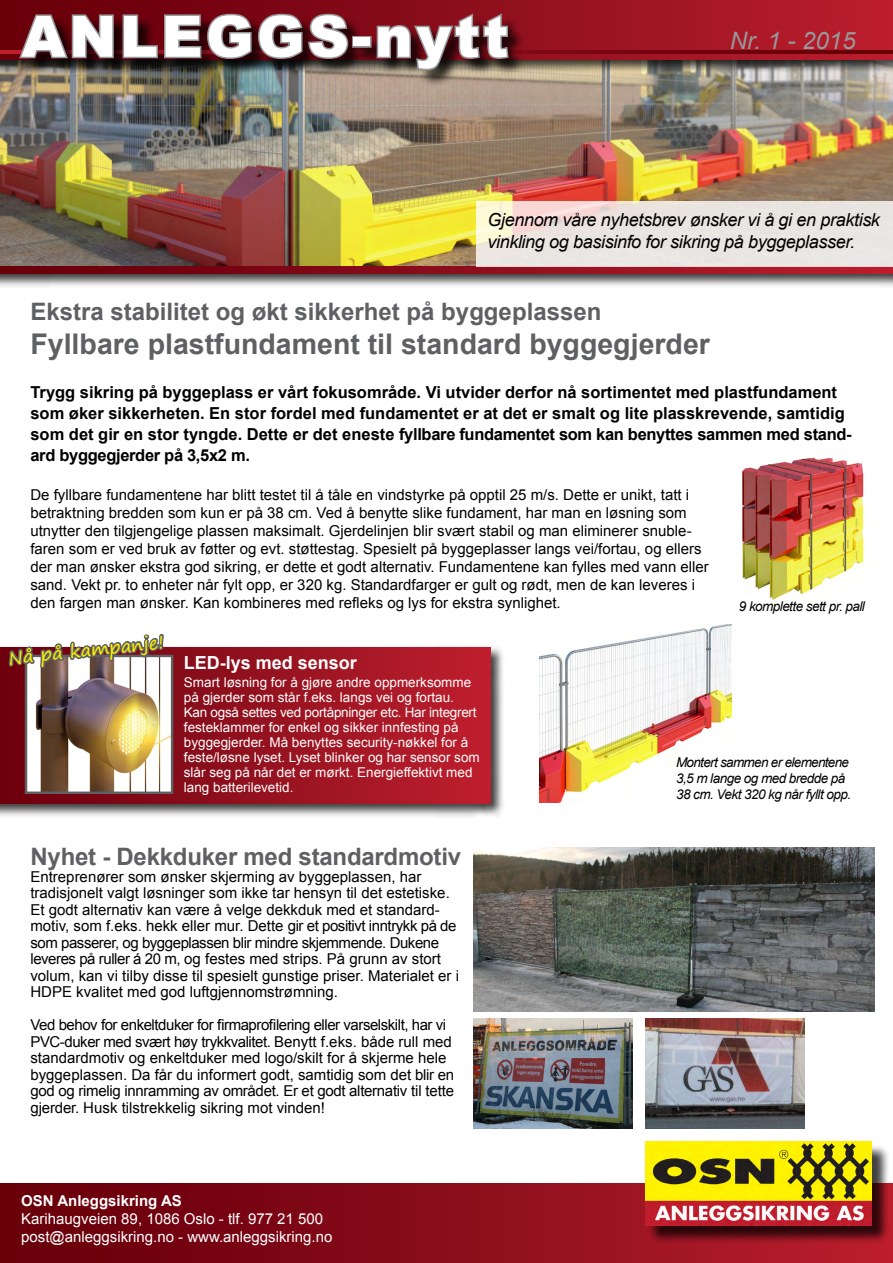
<style>
.page{position:relative;width:893px;height:1263px;background:#fff}
.page>*{position:absolute;margin:0;border:0;box-sizing:border-box;transform-origin:0 0}
.t1{font:900 57px "Arial";letter-spacing:.06em;color:#fff}
.t2{font:700 28.5px "Arial";color:#5f6062}
.t3{font:700 24px "Arial";color:#5f6062}
.t4{font:italic 24px "Arial";color:#97999c}
.t5{font:italic 18px/21.6px "Arial";letter-spacing:-.02em;color:#000}
.t6{font:700 18px "Arial";color:#fff}
.t7{font:18px "Segoe Print";color:#fff200}
.t8{font:700 16.5px/21px "Arial";color:#000}
.t9{font:15px/16.5px "Arial";color:#000}
.t10{font:15px "Arial";color:#fff}
.t11{font:700 15px "Arial";color:#fff}
.t12{font:13.5px/15px "Arial";color:#fff}
.t13{font:italic 13.5px "Arial";letter-spacing:-.04em;color:#000}
</style>
<div class="page">
<div style="left:0;top:0;width:893px;height:288px;background:#000;opacity:.75"></div>
<svg style="left:0;top:266px;width:893px;height:7px;background:#921926"></svg>
<img style="left:0;top:74px;width:893px;height:192px">
<svg style="left:476px;top:201px;width:417px;height:65px;background:#ebe5e0"></svg>
<div style="left:0;top:0;width:893px;height:74px;background:#000;opacity:.75"></div>
<div style="left:0;top:0;width:893px;height:60px;background:linear-gradient(to right,#620008,#b81e2d)"></div>
<svg style="left:0;top:50px;width:893px;height:3px"></svg>
<div style="left:21px;top:15px;width:504px;height:72px;background:#000;opacity:.75"></div>
<svg style="left:17px;top:13px;width:98px;height:47px;background:#602b30"></svg>
<svg style="left:121px;top:12px;width:229px;height:49px;background:#622e35"></svg>
<div style="left:352px;top:36px;width:20px;height:12px;border:3px solid #97999c"></div>
<svg style="left:375px;top:11px;width:135px;height:61px;background:#6d363a"></svg>
<div style="left:0;top:1183px;width:893px;height:80px;background:linear-gradient(to right,#620008,#b81e2d)"></div>
<div style="left:647px;top:1143px;width:243px;height:101px;background:#000;opacity:.75"></div>
<img style="left:645px;top:1141px;width:227px;height:84px">
<img style="left:539px;top:625px;width:193px;height:177px">
<img style="left:742px;top:457px;width:122px;height:143px">
<div style="left:0;top:645px;width:504px;height:173px;background:#000;opacity:.75"></div>
<div style="left:0;top:647px;width:490px;height:157px;background:linear-gradient(to right,#6a000d,#bc202e)"></div>
<img style="left:28px;top:658px;width:142px;height:133px">
<div style="left:25px;top:655px;width:148px;height:139px;border:2px solid #5f6062"></div>
<img style="left:473px;top:1018px;width:160px;height:110px">
<img style="left:473px;top:847px;width:401px;height:164px">
<img style="left:645px;top:1018px;width:160px;height:110px">
<img style="left:7px;top:633px;width:159px;height:91px">
<p class="t1" style="left:21px;top:-5px;width:489px">ANLEGGS-nytt</p>
<p class="t4" style="left:730px;top:25px;width:127px">Nr. 1 - 2015</p>
<p class="t5" style="left:487px;top:209px;width:394px">Gjennom våre nyhetsbrev ønsker vi å gi en praktisk vinkling og basisinfo for sikring på byggeplasser.</p>
<p class="t3" style="left:30px;top:295px;width:572px">Ekstra stabilitet og økt sikkerhet på byggeplassen</p>
<p class="t2" style="left:30px;top:325px;width:681px">Fyllbare plastfundament til standard byggegjerder</p>
<p class="t8" style="left:30px;top:382px;width:823px">Trygg sikring på byggeplass er vårt fokusområde. Vi utvider derfor nå sortimentet med plastfundament som øker sikkerheten. En stor fordel med fundamentet er at det er smalt og lite plasskrevende, samtidig som det gir en stor tyngde. Dette er det eneste fyllbare fundamentet som kan benyttes sammen med stand&shy;ard byggegjerder på 3,5x2 m.</p>
<p class="t9" style="left:30px;top:485px;width:680px;line-height:18px">De fyllbare fundamentene har blitt testet til å tåle en vindstyrke på opptil 25 m/s. Dette er unikt, tatt i betraktning bredden som kun er på 38 cm. Ved å benytte slike fundament, har man en løsning som utnytter den tilgjengelige plassen maksimalt. Gjerdelinjen blir svært stabil og man eliminerer snuble&shy;faren som er ved bruk av føtter og evt. støttestag. Spesielt på byggeplasser langs vei/fortau, og ellers der man ønsker ekstra god sikring, er dette et godt alternativ. Fundamentene kan fylles med vann eller sand. Vekt pr. to enheter når fylt opp, er 320 kg. Standardfarger er gult og rødt, men de kan leveres i den fargen man ønsker. Kan kombineres med refleks og lys for ekstra synlighet.</p>
<p class="t13" style="left:739px;top:598px;width:128px">9 komplette sett pr. pall</p>
<p class="t7" style="left:7px;top:642px;width:158px;rotate:-6deg">Nå på kampanje!</p>
<p class="t6" style="left:184px;top:650px;width:175px">LED-lys med sensor</p>
<p class="t12" style="left:184px;top:675px;width:289px">Smart løsning for å gjøre andre oppmerksomme på gjerder som står f.eks. langs vei og fortau.</p>
<p class="t12" style="left:184px;top:705px;width:297px">Kan også settes ved portåpninger etc. Har integrert festeklammer for enkel og sikker innfesting på byggegjerder. Må benyttes security-nøkkel for å feste/løsne lyset. Lyset blinker og har sensor som slår seg på når det er mørkt. Energieffektivt med lang batterilevetid.</p>
<p class="t3" style="left:30px;top:841px;width:432px">Nyhet - Dekkduker med standardmotiv</p>
<p class="t9" style="left:30px;top:868px;width:421px">Entreprenører som ønsker skjerming av byggeplassen, har tradisjonelt valgt løsninger som ikke tar hensyn til det estetiske.<br>Et godt alternativ kan være å velge dekkduk med et standard-</p>
<p class="t9" style="left:30px;top:918px;width:430px">motiv, som f.eks. hekk eller mur. Dette gir et positivt inntrykk på de som passerer, og byggeplassen blir mindre skjemmende. Dukene leveres på ruller á 20 m, og festes med strips. På grunn av stort volum, kan vi tilby disse til spesielt gunstige priser. Materialet er i HDPE kvalitet med god luftgjennomstrømning.</p>
<p class="t9" style="left:30px;top:1017px;width:425px">Ved behov for enkeltduker for firmaprofilering eller varselskilt, har vi PVC-duker med svært høy trykkvalitet. Benytt f.eks. både rull med standardmotiv og enkeltduker med logo/skilt for å skjerme hele byggeplassen. Da får du informert godt, samtidig som det blir en god og rimelig innramming av området. Er et godt alternativ til tette gjerder. Husk tilstrekkelig sikring mot vinden!</p>
<p class="t11" style="left:21px;top:1190px;width:162px">OSN Anleggsikring AS</p>
<p class="t10" style="left:21px;top:1208px;width:303px">Karihaugveien 89, 1086 Oslo - tlf. 977 21 500</p>
<p class="t10" style="left:21px;top:1226px;width:313px">post@anleggsikring.no - www.anleggsikring.no</p>
<p class="t13" style="left:676px;top:753px;width:175px">Montert sammen er elementene</p>
<p class="t13" style="left:676px;top:769px;width:171px">3,5 m lange og med bredde på</p>
<p class="t13" style="left:676px;top:785px;width:177px">38 cm. Vekt 320 kg når fyllt opp.</p>
</div>
